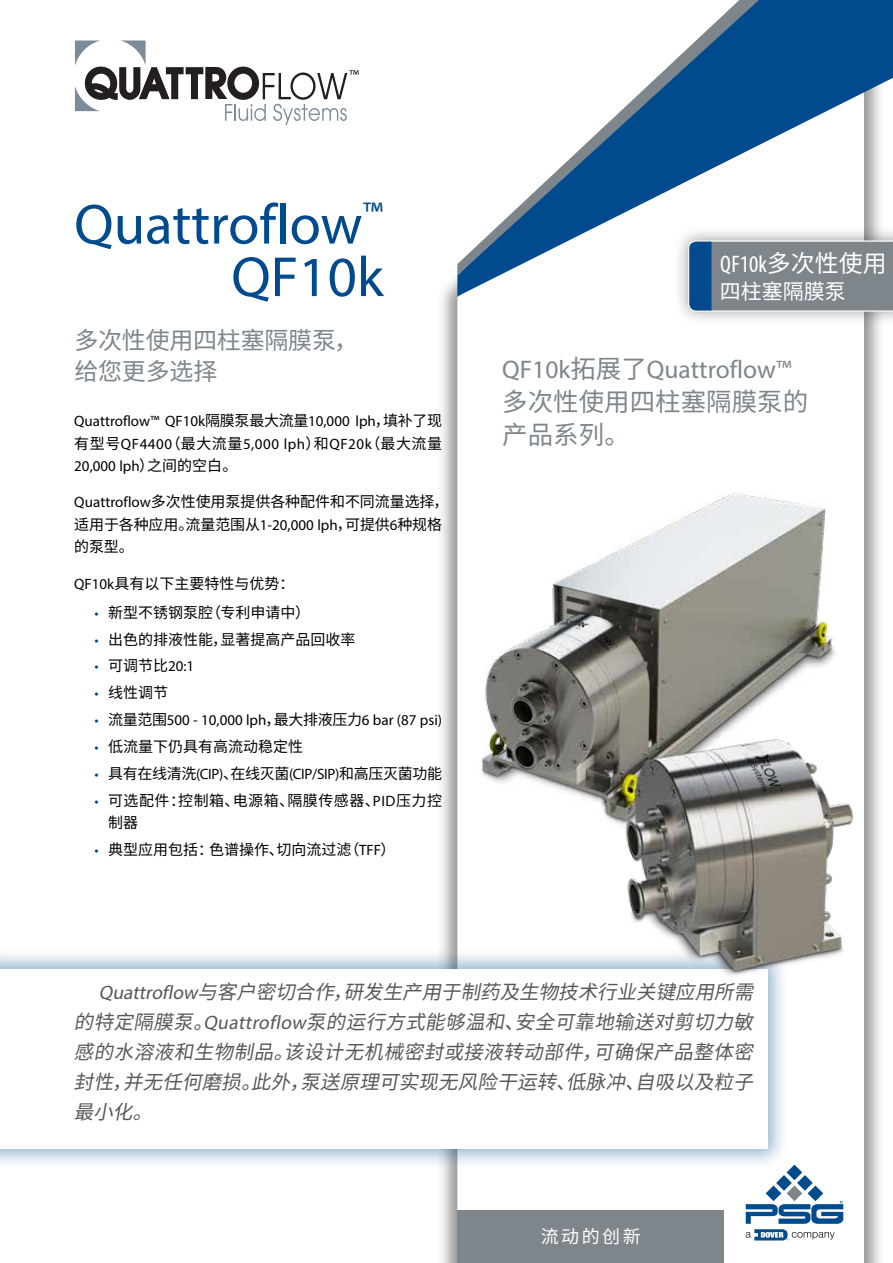
<style>
.page{position:relative;width:893px;height:1263px;background:#fff}
.page>*{position:absolute;margin:0;border:0;box-sizing:border-box;transform-origin:0 0}
.t1{font:57px/52.5px "Myriad Pro";color:#004a8d;text-align:right}
.t2{font:25.5px "Myriad Pro";color:#7e868c}
.t3{font:25.5px/33px "Source Han Sans CN";color:#7e868c}
.t4{font:24px/31.5px "Source Han Sans CN";letter-spacing:-.01em;color:#7e868c}
.t5{font:condensed 24px "Myriad Pro";letter-spacing:.005em;color:#fff}
.t6{font:21px "Source Han Sans CN";color:#fff}
.t7{font:italic 19.5px/30px "Source Han Sans CN";color:#58585b;text-align:justify}
.t8{font:18px "Source Han Sans CN";letter-spacing:.14em;color:#fff}
.t9{font:15px/22.5px "Source Han Sans CN";color:#000}
.t10{font:15px/22.5px "Myriad Pro";color:#000;text-align:justify}
.t11{font:15px "Source Han Sans CN";letter-spacing:-.02em;color:#000}
.t12{font:15px/22.5px "Source Han Sans CN";letter-spacing:.035em;color:#000}
.s1{font-family:"Source Han Sans CN"}
.s2{font-family:"Myriad Pro"}
.s3{font-family:"Myriad Pro";color:#004a8d}
.s4{color:#004a8d}
.s5{font-family:"Source Han Sans CN";font-stretch:normal}
</style>
<div class="page">
<div style="left:435px;top:0;width:451px;height:1263px;background:#000;opacity:.5"></div>
<svg style="left:457px;top:296px;width:407px;height:967px"></svg>
<svg style="left:457px;top:0;width:436px;height:296px"></svg>
<svg style="left:457px;top:0;width:317px;height:275px"></svg>
<div style="left:457px;top:1210px;width:267px;height:53px;background:#7e868c"></div>
<svg style="left:746px;top:1164px;width:97px;height:76px"></svg>
<svg style="left:75px;top:41px;width:284px;height:84px"></svg>
<div style="left:0;top:947px;width:789px;height:223px;background:#004a8d;opacity:.4"></div>
<div style="left:0;top:969px;width:767px;height:179px;background:#fff"></div>
<img style="left:435px;top:466px;width:431px;height:392px">
<img style="left:578px;top:694px;width:308px;height:311px">
<div style="left:673px;top:225px;width:220px;height:102px;background:#000;opacity:.4"></div>
<svg style="left:688px;top:240px;width:205px;height:72px;background:#768591"></svg>
<h1 class="t1" style="left:74px;top:197px;width:311px">Quattroflow<sup>™<br></sup>QF10k</h1>
<h3 class="t4" style="left:74px;top:325px;width:285px">多次性使用四柱塞隔膜泵，给您更多选择</h3>
<p class="t10" style="left:74px;top:410px;width:369px">Quattroflow™ QF10k<span class="s1">隔膜泵最大流量</span>10,000 lph<span class="s1">，填补了现有型号</span>QF4400<span class="s1">（最大流量</span>5,000 lph<span class="s1">）和</span>QF20k<span class="s1">（最大流量</span>20,000 lph<span class="s1">）之间的空白。</span></p>
<p class="t9" style="left:74px;top:491px;width:376px"><span class="s2">Quattroflow</span>多次性使用泵提供各种配件和不同流量选择，适用于各种应用。流量范围从<span class="s2">1-20,000 lph</span>，可提供<span class="s2">6</span>种规格的泵型。</p>
<p class="t9" style="left:74px;top:572px;width:222px"><span class="s2">QF10k</span>具有以下主要特性与优势：</p>
<p class="t9" style="left:95px;top:601px;width:217px"><span class="s3">•</span> 新型不锈钢泵腔（专利申请中）</p>
<p class="t9" style="left:95px;top:628px;width:262px"><span class="s3">•</span> 出色的排液性能，显著提高产品回收率</p>
<p class="t9" style="left:95px;top:655px;width:101px"><span class="s3">•</span> 可调节比<span class="s2">20:1</span></p>
<p class="t9" style="left:95px;top:682px;width:75px"><span class="s3">•</span> 线性调节</p>
<p class="t10" style="left:95px;top:708px;width:349px"><span class="s4">•</span> <span class="s1">流量范围</span>500 - 10,000 lph<span class="s1">，最大排液压力</span>6 bar (87 psi)</p>
<p class="t9" style="left:95px;top:735px;width:210px"><span class="s3">•</span> 低流量下仍具有高流动稳定性</p>
<p class="t11" style="left:95px;top:765px;width:349px"><span class="s3">•</span> 具有在线清洗<span class="s2">(CIP)</span>、在线灭菌<span class="s2">(CIP/SIP)</span>和高压灭菌功能</p>
<p class="t12" style="left:108px;top:789px;width:336px;text-indent:-13px"><span class="s3">•</span> 可选配件：控制箱、电源箱、隔膜传感器、<span class="s2">PID</span>压力控制器</p>
<p class="t9" style="left:95px;top:838px;width:303px"><span class="s3">•</span> 典型应用包括：色谱操作、切向流过滤（<span class="s2">TFF</span>）</p>
<h3 class="t5" style="left:720px;top:249px;width:168px">QF10k<span class="s5">多次性使用</span></h3>
<h3 class="t6" style="left:720px;top:279px;width:128px">四柱塞隔膜泵</h3>
<h2 class="t2" style="left:502px;top:354px;width:291px">QF10k<span class="s1">拓展了</span>Quattroflow™</h2>
<h2 class="t3" style="left:502px;top:386px;width:307px">多次性使用四柱塞隔膜泵的产品系列。</h2>
<h3 class="t7" style="left:74px;top:977px;width:691px;text-indent:25px"><span class="s2">Q u a tt rofl ow</span>与客户密切合作，研发生产用于制药及生物技术行业关键应用所需的特定隔膜泵。<span class="s2">Q u a tt rofl ow</span>泵的运行方式能够温和、安全可靠地输送对剪切力敏感的水溶液和生物制品。该设计无机械密封或接液转动部件，可确保产品整体密封性，并无任何磨损。此外，泵送原理可实现无风险干运转、低脉冲、自吸以及粒子最小化。</h3>
<p class="t8" style="left:541px;top:1226px;width:102px">流动的创新</p>
</div>
